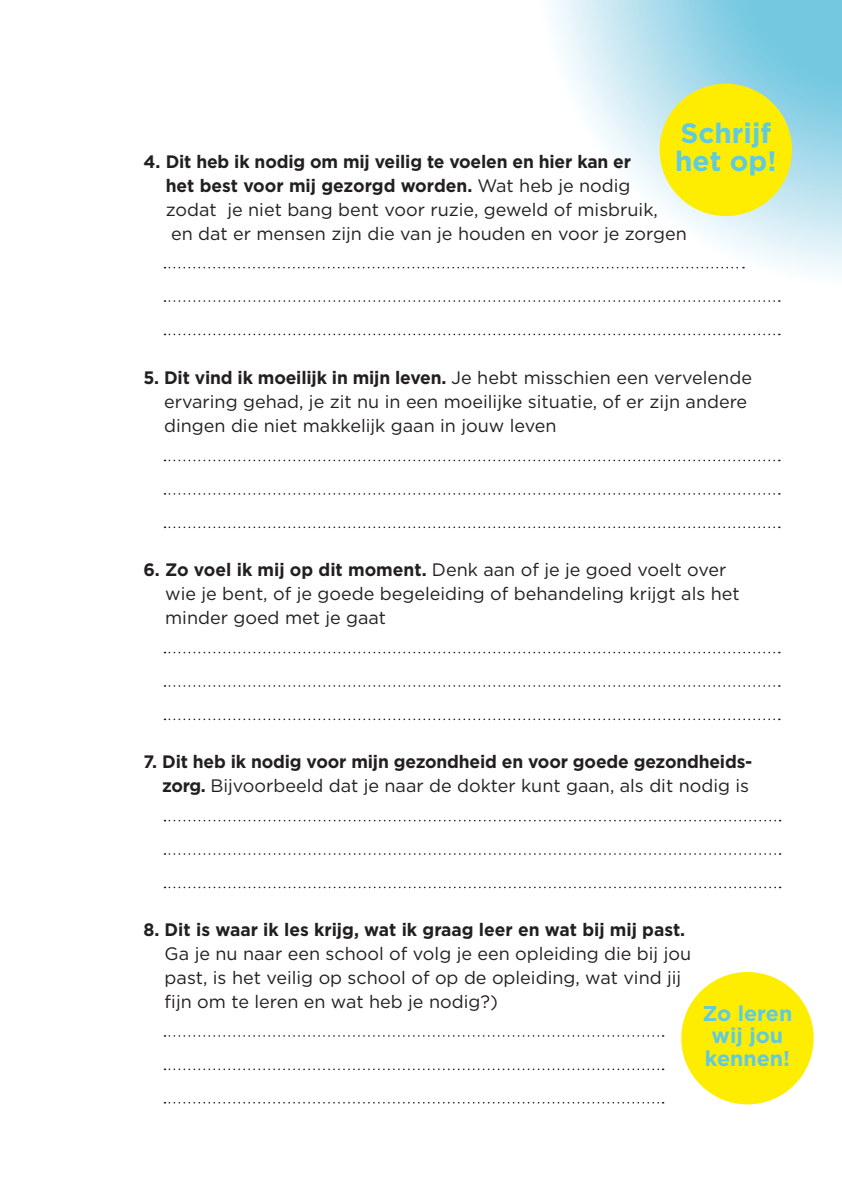
<style>
.page{position:relative;width:842px;height:1191px;background:#fff}
.page>*{position:absolute;margin:0;border:0;box-sizing:border-box;transform-origin:0 0}
.t1{font:700 28px "Gotham";color:#60cadf}
.t2{font:700 21.4px "Gotham";color:#60cadf}
.Bodycopy{font:18px/24px "Gotham";color:#231f20}
.Bodycopy-2{font:700 18px/24px "Gotham";letter-spacing:-.01em;color:#231f20;text-align:right}
.s1{font-weight:700}
.s2{font-weight:400}
</style>
<div class="page">
<svg style="left:537px;top:0;width:305px;height:274px"></svg>
<div style="left:660px;top:84px;width:132px;height:132px;background:#ffed00;border-radius:50%"></div>
<div style="left:681px;top:972px;width:133px;height:132px;background:#ffed00;border-radius:50%"></div>
<svg style="left:164px;top:300px;width:616px;height:2px"></svg>
<svg style="left:164px;top:267px;width:580px;height:1px"></svg>
<svg style="left:164px;top:334px;width:616px;height:1px"></svg>
<svg style="left:164px;top:493px;width:616px;height:2px"></svg>
<svg style="left:164px;top:460px;width:616px;height:1px"></svg>
<svg style="left:164px;top:526px;width:616px;height:2px"></svg>
<svg style="left:164px;top:685px;width:616px;height:2px"></svg>
<svg style="left:164px;top:652px;width:616px;height:1px"></svg>
<svg style="left:164px;top:718px;width:616px;height:2px"></svg>
<svg style="left:164px;top:853px;width:617px;height:2px"></svg>
<svg style="left:164px;top:820px;width:617px;height:1px"></svg>
<svg style="left:164px;top:886px;width:617px;height:2px"></svg>
<svg style="left:164px;top:1068px;width:500px;height:2px"></svg>
<svg style="left:164px;top:1035px;width:500px;height:1px"></svg>
<svg style="left:164px;top:1102px;width:500px;height:1px"></svg>
<p class="t1" style="left:680px;top:115px;width:92px">Schrijf</p>
<p class="t1" style="left:675px;top:143px;width:103px">het op!</p>
<p class="Bodycopy" style="left:166px;top:149px;width:523px;text-indent:-22px"><span class="s1">4. Dit heb ik nodig om mij veilig te voelen en hier kan er<br>het best voor mij gezorgd worden.</span> Wat heb je nodig<br>zodat je niet bang bent voor ruzie, geweld of misbruik,<br>en dat er mensen zijn die van je houden en voor je zorgen</p>
<p class="Bodycopy" style="left:164px;top:365px;width:589px;text-indent:-21px"><span class="s1">5. Dit vind ik moeilijk in mijn leven.</span> Je hebt misschien een vervelende ervaring gehad, je zit nu in een moeilijke situatie, of er zijn andere dingen die niet makkelijk gaan in jouw leven</p>
<p class="Bodycopy" style="left:165px;top:557px;width:576px;text-indent:-22px"><span class="s1">6. Zo voel ik mij op dit moment.</span> Denk aan of je je goed voelt over wie je bent, of je goede begeleiding of behandeling krijgt als het minder goed met je gaat</p>
<p class="Bodycopy-2" style="left:143px;top:750px;width:610px">7. Dit heb ik nodig voor mijn gezondheid en voor goede gezondheids&shy;zorg. <span class="s2">Bijvoorbeeld dat je naar de dokter kunt gaan, als dit nodig is</span></p>
<p class="Bodycopy" style="left:165px;top:917px;width:528px;text-indent:-21px"><span class="s1">8. Dit is waar ik les krijg, wat ik graag leer en wat bij mij past.<br></span>Ga je nu naar een school of volg je een opleiding die bij jou past, is het veilig op school of op de opleiding, wat vind jij fijn om te leren en wat heb je nodig?)</p>
<p class="t2" style="left:703px;top:999px;width:91px">Zo leren</p>
<p class="t2" style="left:712px;top:1021px;width:73px">wij jou</p>
<p class="t2" style="left:705px;top:1044px;width:87px">kennen!</p>
</div>
